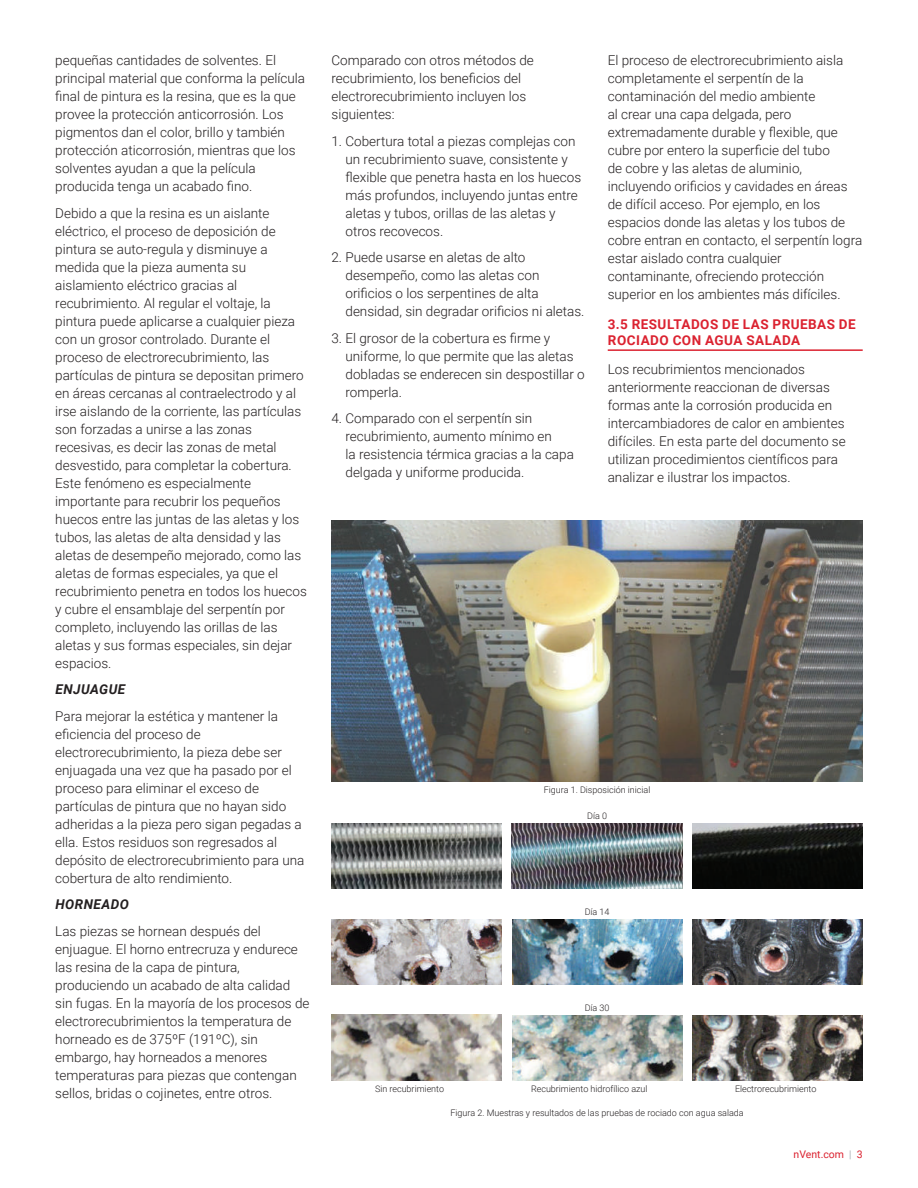
<style>
.page{position:relative;width:918px;height:1188px;background:#fff}
.page>*{position:absolute;margin:0;border:0;box-sizing:border-box;transform-origin:0 0}
.t1{font:300 13.5px/18px "Roboto";color:#231f20}
.t2{font:700 13.5px/16.5px "Roboto";letter-spacing:.035em;color:#db2230}
.t3{font:italic 700 13.5px "Roboto";letter-spacing:.035em;color:#231f20}
.t4{font:10.5px "Roboto";color:#db2230}
.t5{font:300 9px "Roboto";color:#231f20}
.s1{font-weight:300;color:#8f959e}
</style>
<div class="page">
<hr style="left:608px;top:349px;width:255px;height:2px;background:#db2230">
<img style="left:332px;top:520px;width:531px;height:262px">
<img style="left:332px;top:823px;width:170px;height:65px">
<img style="left:512px;top:823px;width:170px;height:65px">
<img style="left:692px;top:823px;width:171px;height:65px">
<img style="left:512px;top:919px;width:171px;height:65px">
<img style="left:692px;top:919px;width:171px;height:65px">
<img style="left:332px;top:919px;width:170px;height:65px">
<img style="left:512px;top:1015px;width:171px;height:65px">
<img style="left:692px;top:1015px;width:171px;height:65px">
<img style="left:332px;top:1015px;width:170px;height:65px">
<p class="t1" style="left:55px;top:51px;width:251px">pequeñas cantidades de solventes. El principal material que conforma la película final de pintura es la resina, que es la que provee la protección anticorrosión. Los pigmentos dan el color, brillo y también protección aticorrosión, mientras que los solventes ayudan a que la película producida tenga un acabado fino.</p>
<p class="t1" style="left:55px;top:204px;width:253px">Debido a que la resina es un aislante eléctrico, el proceso de deposición de pintura se auto-regula y disminuye a medida que la pieza aumenta su aislamiento eléctrico gracias al recubrimiento. Al regular el voltaje, la pintura puede aplicarse a cualquier pieza con un grosor controlado. Durante el proceso de electrorecubrimiento, las partículas de pintura se depositan primero en áreas cercanas al contraelectrodo y al irse aislando de la corriente, las partículas son forzadas a unirse a las zonas recesivas, es decir las zonas de metal desvestido, para completar la cobertura.<br>Este fenómeno es especialmente importante para recubrir los pequeños huecos entre las juntas de las aletas y los tubos, las aletas de alta densidad y las aletas de desempeño mejorado, como las aletas de formas especiales, ya que el recubrimiento penetra en todos los huecos y cubre el ensamblaje del serpentín por completo, incluyendo las orillas de las aletas y sus formas especiales, sin dejar espacios.</p>
<p class="t3" style="left:56px;top:680px;width:71px">ENJUAGUE</p>
<p class="t1" style="left:55px;top:706px;width:251px">Para mejorar la estética y mantener la eficiencia del proceso de electrorecubrimiento, la pieza debe ser enjuagada una vez que ha pasado por el proceso para eliminar el exceso de partículas de pintura que no hayan sido adheridas a la pieza pero sigan pegadas a ella. Estos residuos son regresados al depósito de electrorecubrimiento para una cobertura de alto rendimiento.</p>
<p class="t3" style="left:56px;top:895px;width:75px">HORNEADO</p>
<p class="t1" style="left:55px;top:921px;width:256px">Las piezas se hornean después del enjuague. El horno entrecruza y endurece las resina de la capa de pintura, produciendo un acabado de alta calidad sin fugas. En la mayoría de los procesos de electrorecubrimientos la temperatura de horneado es de 375ºF (191ºC), sin embargo, hay horneados a menores temperaturas para piezas que contengan sellos, bridas o cojinetes, entre otros.</p>
<p class="t1" style="left:332px;top:51px;width:204px">Comparado con otros métodos de recubrimiento, los beneficios del electrorecubrimiento incluyen los siguientes:</p>
<p class="t1" style="left:345px;top:131px;width:237px;text-indent:-14px">1. Cobertura total a piezas complejas con un recubrimiento suave, consistente y flexible que penetra hasta en los huecos más profundos, incluyendo juntas entre aletas y tubos, orillas de las aletas y otros recovecos.</p>
<p class="t1" style="left:345px;top:248px;width:241px;text-indent:-14px">2. Puede usarse en aletas de alto desempeño, como las aletas con orificios o los serpentines de alta densidad, sin degradar orificios ni aletas.</p>
<p class="t1" style="left:345px;top:328px;width:241px;text-indent:-14px">3. El grosor de la cobertura es firme y uniforme, lo que permite que las aletas dobladas se enderecen sin despostillar o romperla.</p>
<p class="t1" style="left:345px;top:409px;width:230px;text-indent:-14px">4. Comparado con el serpentín sin recubrimiento, aumento mínimo en<br>la resistencia térmica gracias a la capa delgada y uniforme producida.</p>
<p class="t1" style="left:608px;top:51px;width:256px">El proceso de electrorecubrimiento aisla completamente el serpentín de la contaminación del medio ambiente<br>al crear una capa delgada, pero extremadamente durable y flexible, que cubre por entero la superficie del tubo<br>de cobre y las aletas de aluminio, incluyendo orificios y cavidades en áreas de difícil acceso. Por ejemplo, en los espacios donde las aletas y los tubos de cobre entran en contacto, el serpentín logra estar aislado contra cualquier contaminante, ofreciendo protección superior en los ambientes más difíciles.</p>
<p class="t2" style="left:608px;top:315px;width:249px">3.5 RESULTADOS DE LAS PRUEBAS DE<br>ROCIADO CON AGUA SALADA</p>
<p class="t1" style="left:608px;top:359px;width:239px">Los recubrimientos mencionados anteriormente reaccionan de diversas formas ante la corrosión producida en intercambiadores de calor en ambientes difíciles. En esta parte del documento se utilizan procedimientos científicos para analizar e ilustrar los impactos.</p>
<p class="t5" style="left:544px;top:783px;width:108px">Figura 1. Disposición inicial</p>
<p class="t5" style="left:587px;top:809px;width:21px">Día 0</p>
<p class="t5" style="left:585px;top:905px;width:26px">Día 14</p>
<p class="t5" style="left:585px;top:1002px;width:26px">Día 30</p>
<p class="t5" style="left:375px;top:1082px;width:71px">Sin recubrimiento</p>
<p class="t5" style="left:531px;top:1082px;width:118px">Recubrimiento hidrofílico azul</p>
<p class="t5" style="left:735px;top:1082px;width:83px">Electrorecubrimiento</p>
<p class="t5" style="left:450px;top:1107px;width:295px">Figura 2. Muestras y resultados de las pruebas de rociado con agua salada</p>
<p class="t4" style="left:794px;top:1147px;width:71px">nVent.com <span class="s1">|</span> 3</p>
</div>
